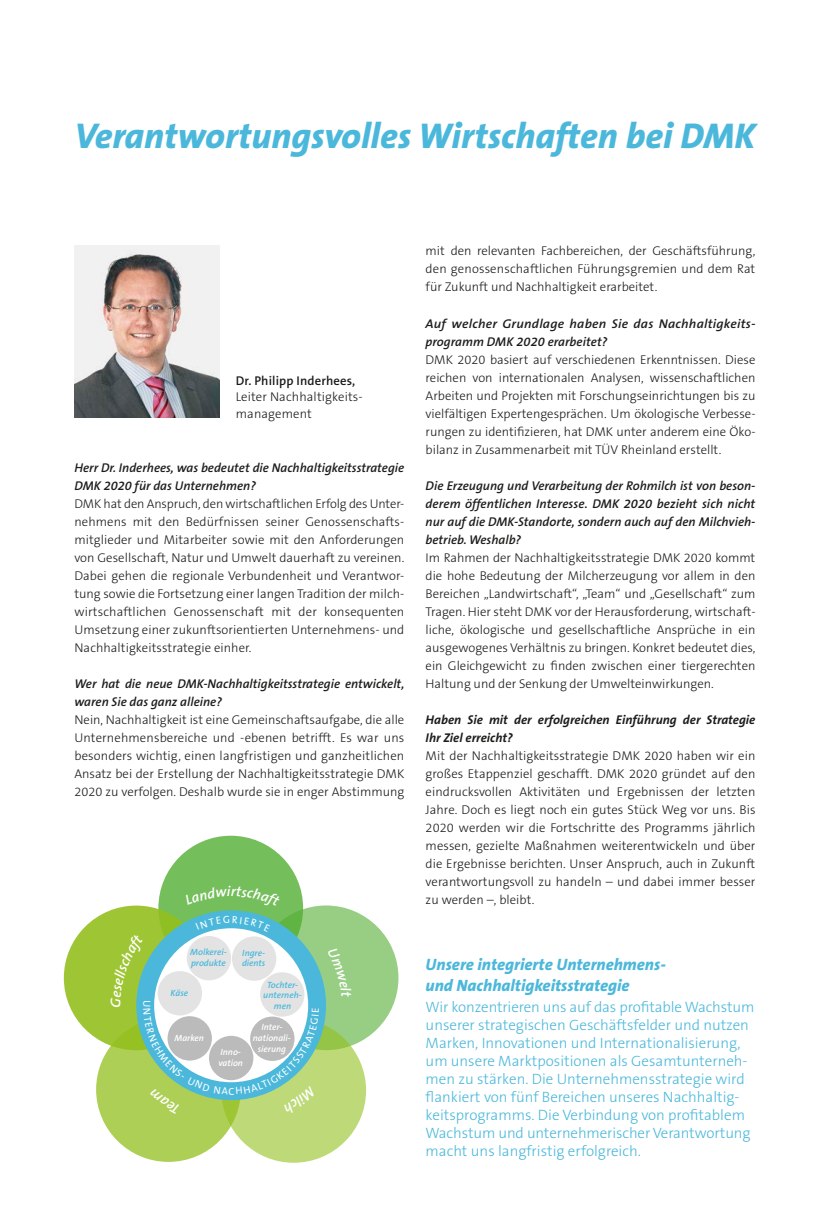
<style>
.page{position:relative;width:830px;height:1217px;background:#fff}
.page>*{position:absolute;margin:0;border:0;box-sizing:border-box;transform-origin:0 0}
.HL_kapitel{font:italic 800 36px "The Sans B8";color:#4bb8db}
.HL_2{font:italic 800 16.5px/21px "The Sans B8";color:#4bb8db}
.Einleitung_Kapitel{font:300 15px/18px "The Sans B3";color:#4bb8db}
.fliess{font:300 12.75px/18px "The Sans B3";color:#1c1c1a;text-align:justify}
.fliess-2{font:italic 600 12.75px/18px "The Sans B6";color:#1c1c1a}
.fliess-3{font:italic 600 12.75px/18px "The Sans B6";color:#1c1c1a;scale:1.05 1}
.fliess-4{font:italic 700 12.75px/18px "The Sans B7";color:#1c1c1a}
.HL_2_grafik_Ohne_GL{font:italic 600 9px/10.6px "The Sans B6";color:#4bb8db}
.HL_2_grafik_Ohne_GL-2{font:italic 600 9px/10.6px "The Sans B6";color:#fff}
.s1{font-family:"The Sans B6";font-weight:600}
</style>
<div class="page">
<div style="left:158px;top:835px;width:145px;height:145px;background:#74be5b;border-radius:50%"></div>
<div style="left:253px;top:905px;width:145px;height:144px;background:#97ce84;border-radius:50%"></div>
<svg style="left:221px;top:1017px;width:145px;height:145px;background:#bad775"></svg>
<div style="left:96px;top:1016px;width:145px;height:145px;background:#aecf56;border-radius:50%"></div>
<div style="left:64px;top:905px;width:144px;height:144px;background:#9ec634;border-radius:50%"></div>
<img style="left:74px;top:246px;width:145px;height:172px">
<svg style="left:110px;top:915px;width:209px;height:199px"></svg>
<p class="HL_kapitel" style="left:74px;top:117px;width:682px">Verantwortungsvolles Wirtschaften bei DMK</p>
<p class="fliess" style="left:236px;top:372px;width:128px;line-height:16.5px;text-align:left"><span class="s1">Dr. Philipp Inderhees,<br></span>Leiter Nachhaltigkeits&shy;management</p>
<p class="fliess-2" style="left:74px;top:458px;width:331px">Herr Dr. Inderhees, was bedeutet die Nachhaltigkeitsstrategie<br>DMK 2020 für das Unternehmen?</p>
<p class="fliess" style="left:74px;top:494px;width:331px">DMK hat den Anspruch, den wirtschaftlichen Erfolg des Unter&shy;nehmens mit den Bedürfnissen seiner Genossenschafts&shy;mitglieder und Mitarbeiter sowie mit den Anforderungen von Gesellschaft, Natur und Umwelt dauerhaft zu vereinen.<br>Dabei gehen die regionale Verbundenheit und Verantwor&shy;tung sowie die Fortsetzung einer langen Tradition der milch&shy;wirtschaftlichen Genossenschaft mit der konsequenten Umsetzung einer zukunftsorientierten Unternehmens- und Nachhaltigkeitsstrategie einher.</p>
<p class="fliess-2" style="left:74px;top:674px;width:331px">Wer hat die neue DMK-Nachhaltigkeitsstrategie entwickelt, waren Sie das ganz alleine?</p>
<p class="fliess" style="left:74px;top:710px;width:331px">Nein, Nachhaltigkeit ist eine Gemeinschaftsaufgabe, die alle Unternehmensbereiche und -ebenen betrifft. Es war uns besonders wichtig, einen langfristigen und ganzheitlichen Ansatz bei der Erstellung der Nachhaltigkeitsstrategie DMK 2020 zu verfolgen. Deshalb wurde sie in enger Abstimmung</p>
<p class="HL_2_grafik_Ohne_GL" style="left:190px;top:946px;width:38px">Molkerei&shy;produkte</p>
<p class="HL_2_grafik_Ohne_GL" style="left:242px;top:947px;width:25px">Ingre&shy;dients</p>
<p class="HL_2_grafik_Ohne_GL" style="left:263px;top:979px;width:40px;text-align:center">Tochter&shy;unterneh&shy;men</p>
<p class="HL_2_grafik_Ohne_GL-2" style="left:174px;top:1032px;width:31px">Marken</p>
<p class="HL_2_grafik_Ohne_GL-2" style="left:218px;top:1046px;width:26px">Inno&shy;vation</p>
<p class="HL_2_grafik_Ohne_GL" style="left:170px;top:987px;width:19px">Käse</p>
<p class="HL_2_grafik_Ohne_GL-2" style="left:253px;top:1022px;width:40px;text-align:center">Inter&shy;nationali&shy;sierung</p>
<p class="fliess" style="left:425px;top:242px;width:331px">mit den relevanten Fachbereichen, der Geschäftsführung, den genossenschaftlichen Führungsgremien und dem Rat für Zukunft und Nachhaltigkeit erarbeitet.</p>
<p class="fliess-3" style="left:425px;top:314px;width:315px">Auf welcher Grundlage haben Sie das Nachhaltigkeits&shy;programm DMK 2020 erarbeitet?</p>
<p class="fliess" style="left:425px;top:350px;width:331px">DMK 2020 basiert auf verschiedenen Erkenntnissen. Diese reichen von internationalen Analysen, wissenschaftlichen Arbeiten und Projekten mit Forschungseinrichtungen bis zu vielfältigen Expertengesprächen. Um ökologische Verbesse&shy;rungen zu identifizieren, hat DMK unter anderem eine Öko&shy;bilanz in Zusammenarbeit mit TÜV Rheinland erstellt.</p>
<p class="fliess-2" style="left:425px;top:476px;width:331px;text-align:justify">Die Erzeugung und Verarbeitung der Rohmilch ist von beson&shy;derem öffentlichen Interesse. DMK 2020 bezieht sich nicht nur auf die DMK-Standorte, sondern auch auf den Milchvieh&shy;betrieb. Weshalb?</p>
<p class="fliess" style="left:425px;top:548px;width:331px">Im Rahmen der Nachhaltigkeitsstrategie DMK 2020 kommt die hohe Bedeutung der Milcherzeugung vor allem in den Bereichen „Landwirtschaft“, „Team“ und „Gesellschaft“ zum Tragen. Hier steht DMK vor der Herausforderung, wirtschaft&shy;liche, ökologische und gesellschaftliche Ansprüche in ein ausgewogenes Verhältnis zu bringen. Konkret bedeutet dies, ein Gleichgewicht zu finden zwischen einer tiergerechten Haltung und der Senkung der Umwelteinwirkungen.</p>
<p class="fliess-4" style="left:425px;top:710px;width:331px">Haben Sie mit der erfolgreichen Einführung der Strategie<br>Ihr Ziel erreicht?</p>
<p class="fliess" style="left:425px;top:746px;width:331px">Mit der Nachhaltigkeitsstrategie DMK 2020 haben wir ein großes Etappenziel geschafft. DMK 2020 gründet auf den eindrucksvollen Aktivitäten und Ergebnissen der letzten Jahre. Doch es liegt noch ein gutes Stück Weg vor uns. Bis 2020 werden wir die Fortschritte des Programms jährlich messen, gezielte Maßnahmen weiterentwickeln und über die Ergebnisse berichten. Unser Anspruch, auch in Zukunft verantwortungsvoll zu handeln – und dabei immer besser zu werden –, bleibt.</p>
<p class="HL_2" style="left:425px;top:954px;width:241px">Unsere integrierte Unternehmens&shy;und Nachhaltigkeitsstrategie</p>
<p class="Einleitung_Kapitel" style="left:425px;top:998px;width:330px">Wir konzentrieren uns auf das profitable Wachstum unserer strategischen Geschäftsfelder und nutzen Marken, Innovationen und Internationalisierung, um unsere Marktpositionen als Gesamtunterneh&shy;men zu stärken. Die Unternehmensstrategie wird flankiert von fünf Bereichen unseres Nachhaltig&shy;keitsprogramms. Die Verbindung von profitablem Wachstum und unternehmerischer Verantwortung macht uns langfristig erfolgreich.</p>
</div>
